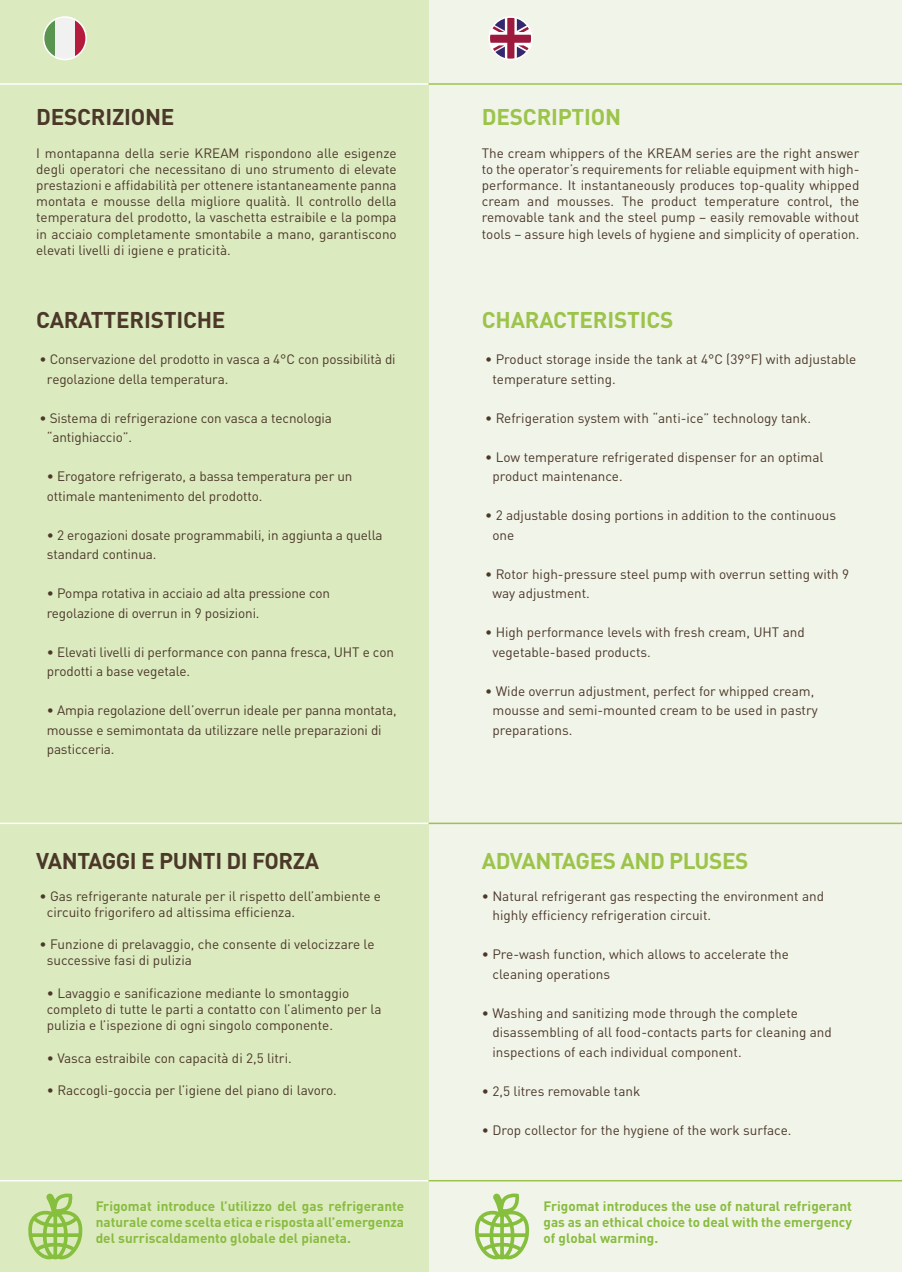
<style>
.page{position:relative;width:902px;height:1272px;background:#fff}
.page>*{position:absolute;margin:0;border:0;box-sizing:border-box;transform-origin:0 0}
.t1{font:700 22.5px "DIN Pro";letter-spacing:-.01em;color:#4b3829}
.t2{font:700 22.5px "DIN Pro";letter-spacing:-.01em;color:#9cc44b}
.t3{font:13.5px/19.5px "DIN Pro";color:#4b3829}
.t4{font:700 13.5px/16.2px "DIN Pro";color:#89bc40;text-align:justify}
</style>
<div class="page">
<div style="left:428px;top:0;width:473px;height:1271px;background:#f1f4e9"></div>
<div style="left:0;top:0;width:428px;height:1271px;background:#dceac0"></div>
<hr style="left:0;top:83px;width:428px;height:2px;background:#fff">
<hr style="left:428px;top:83px;width:473px;height:2px;background:#9cc44b">
<hr style="left:0;top:822px;width:428px;height:2px;background:#fff">
<hr style="left:428px;top:822px;width:473px;height:2px;background:#9cc44b">
<hr style="left:0;top:1179px;width:428px;height:2px;background:#fff">
<hr style="left:428px;top:1179px;width:473px;height:2px;background:#9cc44b">
<svg style="left:491px;top:19px;width:40px;height:41px"></svg>
<div style="left:488px;top:16px;width:44px;height:44px;border:2px solid #fff;border-radius:50%"></div>
<svg style="left:44px;top:19px;width:11px;height:39px"></svg>
<div style="left:55px;top:17px;width:20px;height:43px;background:#f2f1f1"></div>
<svg style="left:75px;top:19px;width:11px;height:39px"></svg>
<div style="left:43px;top:16px;width:44px;height:44px;border:2px solid #fff;border-radius:50%"></div>
<svg style="left:28px;top:1193px;width:55px;height:66px"></svg>
<svg style="left:475px;top:1193px;width:54px;height:66px"></svg>
<h1 class="t1" style="left:36px;top:98px;width:140px">DESCRIZIONE</h1>
<p class="t3" style="left:36px;top:143px;width:362px;line-height:16.2px;text-align:justify">I montapanna della serie KREAM rispondono alle esigenze degli operatori che necessitano di uno strumento di elevate prestazioni e affidabilità per ottenere istantaneamente panna montata e mousse della migliore qualità. Il controllo della temperatura del prodotto, la vaschetta estraibile e la pompa in acciaio completamente smontabile a mano, garantiscono elevati livelli di igiene e praticità.</p>
<h1 class="t1" style="left:36px;top:301px;width:191px">CARATTERISTICHE</h1>
<p class="t3" style="left:47px;top:348px;width:350px;text-indent:-7px">• Conservazione del prodotto in vasca a 4°C con possibilità di regolazione della temperatura.</p>
<p class="t3" style="left:47px;top:406px;width:286px;text-indent:-7px">• Sistema di refrigerazione con vasca a tecnologia “antighiaccio”.</p>
<p class="t3" style="left:47px;top:465px;width:307px">• Erogatore refrigerato, a bassa temperatura per un ottimale mantenimento del prodotto.</p>
<p class="t3" style="left:47px;top:523px;width:337px">• 2 erogazioni dosate programmabili, in aggiunta a quella standard continua.</p>
<p class="t3" style="left:47px;top:582px;width:285px">• Pompa rotativa in acciaio ad alta pressione con regolazione di overrun in 9 posizioni.</p>
<p class="t3" style="left:47px;top:640px;width:349px">• Elevati livelli di performance con panna fresca, UHT e con prodotti a base vegetale.</p>
<p class="t3" style="left:47px;top:699px;width:351px">• Ampia regolazione dell’overrun ideale per panna montata, mousse e semimontata da utilizzare nelle preparazioni di pasticceria.</p>
<h1 class="t2" style="left:482px;top:98px;width:141px">DESCRIPTION</h1>
<p class="t3" style="left:482px;top:143px;width:379px;line-height:16.2px;text-align:justify">The cream whippers of the KREAM series are the right answer to the operator’s requirements for reliable equipment with high&shy;performance. It instantaneously produces top-quality whipped cream and mousses. The product temperature control, the removable tank and the steel pump – easily removable without tools – assure high levels of hygiene and simplicity of operation.</p>
<h1 class="t2" style="left:482px;top:301px;width:193px">CHARACTERISTICS</h1>
<p class="t3" style="left:492px;top:348px;width:365px;text-indent:-7px">• Product storage inside the tank at 4°C (39°F) with adjustable temperature setting.</p>
<p class="t3" style="left:485px;top:406px;width:327px">• Refrigeration system with “anti-ice” technology tank.</p>
<p class="t3" style="left:492px;top:445px;width:332px;text-indent:-7px">• Low temperature refrigerated dispenser for an optimal product maintenance.</p>
<p class="t3" style="left:492px;top:504px;width:345px;text-indent:-7px">• 2 adjustable dosing portions in addition to the continuous one</p>
<p class="t3" style="left:492px;top:562px;width:358px;text-indent:-7px">• Rotor high-pressure steel pump with overrun setting with 9 way adjustment.</p>
<p class="t3" style="left:492px;top:621px;width:314px;text-indent:-7px">• High performance levels with fresh cream, UHT and vegetable-based products.</p>
<p class="t3" style="left:492px;top:679px;width:327px;text-indent:-7px">• Wide overrun adjustment, perfect for whipped cream, mousse and semi-mounted cream to be used in pastry preparations.</p>
<h1 class="t1" style="left:36px;top:842px;width:284px">VANTAGGI E PUNTI DI FORZA</h1>
<h1 class="t2" style="left:482px;top:842px;width:268px">ADVANTAGES AND PLUSES</h1>
<p class="t3" style="left:47px;top:886px;width:336px;line-height:16.2px;text-indent:-7px">• Gas refrigerante naturale per il rispetto dell’ambiente e circuito frigorifero ad altissima efficienza.</p>
<p class="t3" style="left:47px;top:934px;width:329px;line-height:16.2px;text-indent:-7px">• Funzione di prelavaggio, che consente di velocizzare le successive fasi di pulizia</p>
<p class="t3" style="left:47px;top:983px;width:336px;line-height:16.2px">• Lavaggio e sanificazione mediante lo smontaggio completo di tutte le parti a contatto con l’alimento per la pulizia e l’ispezione di ogni singolo componente.</p>
<p class="t3" style="left:47px;top:1046px;width:246px">• Vasca estraibile con capacità di 2,5 litri.</p>
<p class="t3" style="left:47px;top:1079px;width:291px">• Raccogli-goccia per l’igiene del piano di lavoro.</p>
<p class="t3" style="left:492px;top:884px;width:333px;text-indent:-11px">• Natural refrigerant gas respecting the environment and highly efficiency refrigeration circuit.</p>
<p class="t3" style="left:492px;top:943px;width:298px;text-indent:-11px">• Pre-wash function, which allows to accelerate the cleaning operations</p>
<p class="t3" style="left:492px;top:1001px;width:341px;text-indent:-11px">• Washing and sanitizing mode through the complete disassembling of all food-contacts parts for cleaning and inspections of each individual component.</p>
<p class="t3" style="left:482px;top:1079px;width:160px">• 2,5 litres removable tank</p>
<p class="t3" style="left:482px;top:1118px;width:311px">• Drop collector for the hygiene of the work surface.</p>
<p class="t4" style="left:96px;top:1195px;width:310px">Frigomat introduce l’utilizzo del gas refrigerante naturale come scelta etica e risposta all’emergenza del surriscaldamento globale del pianeta.</p>
<p class="t4" style="left:543px;top:1195px;width:310px">Frigomat introduces the use of natural refrigerant gas as an ethical choice to deal with the emergency of global warming.</p>
</div>
